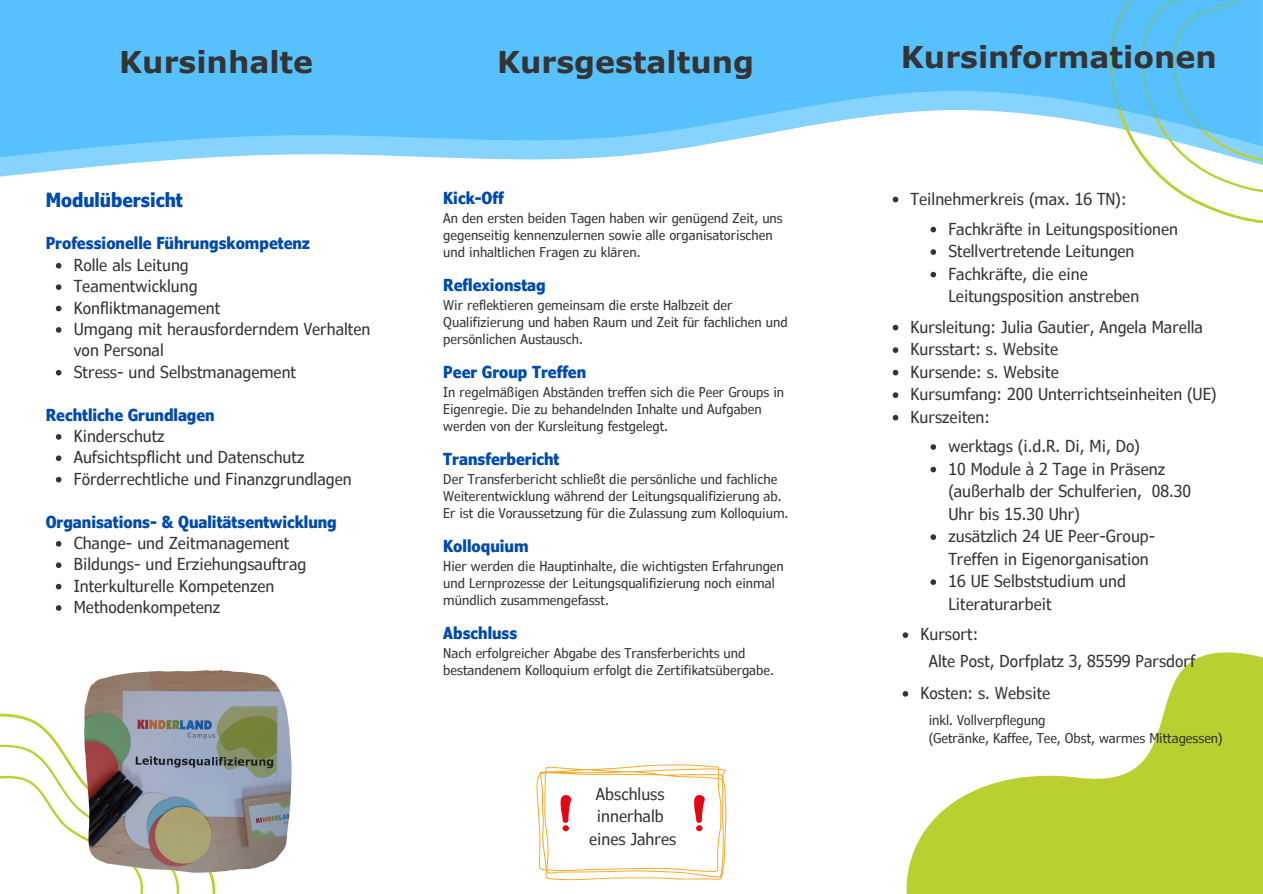
<style>
.page{position:relative;width:1263px;height:894px;background:#fff}
.page>*{position:absolute;margin:0;border:0;box-sizing:border-box;transform-origin:0 0}
.t1{font:700 30px "Verdana Pro";color:#343434}
.t2{font:700 condensed 19.5px "Verdana Pro";color:#004aad}
.t3{font:condensed 16.5px/22.5px "Verdana Pro";color:#343434}
.t4{font:700 condensed 16.5px "Verdana Pro";color:#004aad}
.t5{font:condensed 13.5px/17px "Verdana Pro";color:#343434}
</style>
<div class="page">
<svg style="left:902px;top:581px;width:361px;height:312px"></svg>
<svg style="left:0;top:157px;width:605px;height:20px"></svg>
<svg style="left:1141px;top:157px;width:122px;height:67px"></svg>
<svg style="left:0;top:713px;width:211px;height:180px"></svg>
<svg style="left:0;top:0;width:1263px;height:157px;background:#6bc8fe"></svg>
<img style="left:84px;top:670px;width:207px;height:202px">
<svg style="left:536px;top:764px;width:190px;height:115px"></svg>
<svg style="left:56px;top:263px;width:5px;height:5px"></svg>
<svg style="left:56px;top:284px;width:5px;height:6px"></svg>
<svg style="left:56px;top:305px;width:5px;height:6px"></svg>
<svg style="left:56px;top:327px;width:5px;height:5px"></svg>
<svg style="left:56px;top:370px;width:5px;height:5px"></svg>
<svg style="left:56px;top:434px;width:5px;height:5px"></svg>
<svg style="left:56px;top:455px;width:5px;height:6px"></svg>
<svg style="left:56px;top:476px;width:5px;height:6px"></svg>
<svg style="left:56px;top:541px;width:5px;height:5px"></svg>
<svg style="left:56px;top:562px;width:5px;height:6px"></svg>
<svg style="left:56px;top:583px;width:5px;height:6px"></svg>
<svg style="left:56px;top:605px;width:5px;height:5px"></svg>
<svg style="left:893px;top:325px;width:5px;height:5px"></svg>
<svg style="left:893px;top:347px;width:5px;height:6px"></svg>
<svg style="left:893px;top:370px;width:5px;height:5px"></svg>
<svg style="left:893px;top:392px;width:5px;height:6px"></svg>
<svg style="left:893px;top:415px;width:5px;height:5px"></svg>
<svg style="left:930px;top:444px;width:6px;height:5px"></svg>
<svg style="left:930px;top:466px;width:6px;height:6px"></svg>
<svg style="left:930px;top:534px;width:6px;height:5px"></svg>
<svg style="left:930px;top:579px;width:6px;height:5px"></svg>
<svg style="left:903px;top:632px;width:5px;height:5px"></svg>
<svg style="left:903px;top:690px;width:5px;height:6px"></svg>
<svg style="left:893px;top:197px;width:5px;height:5px"></svg>
<svg style="left:930px;top:227px;width:6px;height:5px"></svg>
<svg style="left:930px;top:249px;width:6px;height:6px"></svg>
<svg style="left:930px;top:272px;width:6px;height:5px"></svg>
<p class="t1" style="left:119px;top:42px;width:196px">Kursinhalte</p>
<p class="t1" style="left:901px;top:38px;width:317px">Kursinformationen</p>
<p class="t1" style="left:497px;top:42px;width:259px">Kursgestaltung</p>
<h3 class="t2" style="left:46px;top:187px;width:139px">Modulübersicht</h3>
<p class="t4" style="left:46px;top:233px;width:266px">Professionelle Führungskompetenz</p>
<p class="t3" style="left:74px;top:253px;width:117px">Rolle als Leitung</p>
<p class="t3" style="left:74px;top:274px;width:125px">Teamentwicklung</p>
<h3 class="t3" style="left:74px;top:296px;width:148px">Konfliktmanagement</h3>
<p class="t3" style="left:74px;top:317px;width:298px;line-height:21.3px">Umgang mit herausforderndem Verhalten von Personal</p>
<p class="t3" style="left:74px;top:360px;width:224px">Stress- und Selbstmanagement</p>
<p class="t4" style="left:46px;top:404px;width:171px">Rechtliche Grundlagen</p>
<p class="t3" style="left:74px;top:424px;width:92px">Kinderschutz</p>
<p class="t3" style="left:74px;top:445px;width:232px">Aufsichtspflicht und Datenschutz</p>
<p class="t3" style="left:74px;top:467px;width:279px">Förderrechtliche und Finanzgrundlagen</p>
<p class="t4" style="left:46px;top:511px;width:293px">Organisations- &amp; Qualitätsentwicklung</p>
<p class="t3" style="left:74px;top:531px;width:217px">Change- und Zeitmanagement</p>
<p class="t3" style="left:74px;top:552px;width:234px">Bildungs- und Erziehungsauftrag</p>
<p class="t3" style="left:74px;top:573px;width:202px">Interkulturelle Kompetenzen</p>
<p class="t3" style="left:74px;top:595px;width:148px">Methodenkompetenz</p>
<p class="t4" style="left:443px;top:187px;width:62px">Kick-Off</p>
<h1 class="t5" style="left:443px;top:209px;width:341px">An den ersten beiden Tagen haben wir genügend Zeit, uns gegenseitig kennenzulernen sowie alle organisatorischen und inhaltlichen Fragen zu klären.</h1>
<h1 class="t4" style="left:443px;top:274px;width:104px">Reflexionstag</h1>
<h1 class="t5" style="left:443px;top:296px;width:346px">Wir reflektieren gemeinsam die erste Halbzeit der<br>Qualifizierung und haben Raum und Zeit für fachlichen und persönlichen Austausch.</h1>
<p class="t4" style="left:443px;top:361px;width:144px">Peer Group Treffen</p>
<h2 class="t5" style="left:443px;top:383px;width:342px">In regelmäßigen Abständen treffen sich die Peer Groups in<br>Eigenregie. Die zu behandelnden Inhalte und Aufgaben werden von der Kursleitung festgelegt.</h2>
<h3 class="t4" style="left:443px;top:448px;width:118px">Transferbericht</h3>
<p class="t5" style="left:443px;top:470px;width:347px">Der Transferbericht schließt die persönliche und fachliche<br>Weiterentwicklung während der Leitungsqualifizierung ab.<br>Er ist die Voraussetzung für die Zulassung zum Kolloquium.</p>
<p class="t4" style="left:443px;top:535px;width:87px">Kolloquium</p>
<p class="t5" style="left:443px;top:557px;width:342px">Hier werden die Hauptinhalte, die wichtigsten Erfahrungen und Lernprozesse der Leitungsqualifizierung noch einmal mündlich zusammengefasst.</p>
<p class="t4" style="left:443px;top:622px;width:76px">Abschluss</p>
<p class="t5" style="left:443px;top:644px;width:332px">Nach erfolgreicher Abgabe des Transferberichts und bestandenem Kolloquium erfolgt die Zertifikatsübergabe.</p>
<p class="t3" style="left:589px;top:781px;width:89px;text-align:center">Abschluss innerhalb eines Jahres</p>
<p class="t3" style="left:911px;top:187px;width:217px">Teilnehmerkreis (max. 16 TN):</p>
<p class="t3" style="left:948px;top:217px;width:231px">Fachkräfte in Leitungspositionen</p>
<p class="t3" style="left:948px;top:239px;width:188px">Stellvertretende Leitungen</p>
<p class="t3" style="left:948px;top:262px;width:192px">Fachkräfte, die eine<br>Leitungsposition anstreben</p>
<p class="t3" style="left:911px;top:315px;width:294px">Kursleitung: Julia Gautier, Angela Marella</p>
<p class="t3" style="left:911px;top:337px;width:149px">Kursstart: s. Website</p>
<p class="t3" style="left:911px;top:360px;width:150px">Kursende: s. Website</p>
<p class="t3" style="left:911px;top:382px;width:307px">Kursumfang: 200 Unterrichtseinheiten (UE)</p>
<p class="t3" style="left:911px;top:405px;width:81px">Kurszeiten:</p>
<p class="t3" style="left:948px;top:434px;width:193px">werktags (i.d.R. Di, Mi, Do)</p>
<p class="t3" style="left:948px;top:456px;width:244px">10 Module à 2 Tage in Präsenz (außerhalb der Schulferien, 08.30<br>Uhr bis 15.30 Uhr)</p>
<p class="t3" style="left:948px;top:524px;width:208px">zusätzlich 24 UE Peer-Group-<br>Treffen in Eigenorganisation</p>
<p class="t3" style="left:948px;top:569px;width:179px">16 UE Selbststudium und<br>Literaturarbeit</p>
<p class="t3" style="left:920px;top:622px;width:59px">Kursort:</p>
<p class="t3" style="left:929px;top:649px;width:268px">Alte Post, Dorfplatz 3, 85599 Parsdorf</p>
<p class="t3" style="left:920px;top:681px;width:131px">Kosten: s. Website</p>
<p class="t5" style="left:929px;top:711px;width:118px">inkl. Vollverpflegung</p>
<p class="t5" style="left:929px;top:729px;width:295px">(Getränke, Kaffee, Tee, Obst, warmes Mittagessen)</p>
</div>
